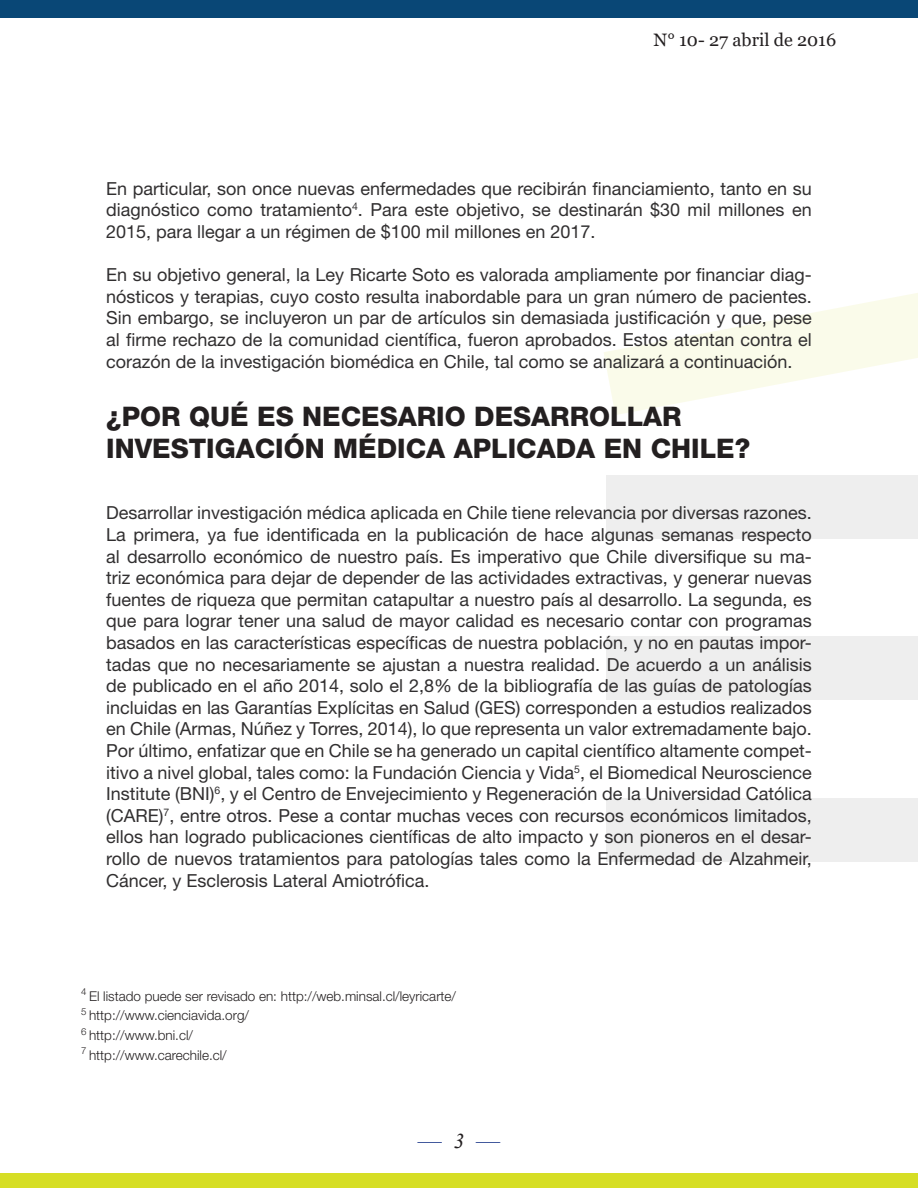
<style>
.page{position:relative;width:918px;height:1188px;background:#fff}
.page>*{position:absolute;margin:0;border:0;box-sizing:border-box;transform-origin:0 0}
.t1{font:800 27px "Helvetica Neue LT Std";color:#231f20}
.t2{font:24px "Times New Roman";color:#253f8e}
.body{font:18px/21.6px "Helvetica Neue";color:#312f30;text-align:justify}
.t3{font:18px "Georgia";color:#231f20}
.t4{font:300 13.5px "Helvetica Neue";color:#231f20}
.s1{font-style:italic;font-size:21px;color:#231f20}
</style>
<div class="page">
<svg style="left:604px;top:293px;width:314px;height:122px"></svg>
<div style="left:606px;top:475px;width:312px;height:63px;background:#eee"></div>
<div style="left:606px;top:798px;width:312px;height:64px;background:#eee"></div>
<div style="left:606px;top:636px;width:312px;height:64px;background:#eee"></div>
<div style="left:0;top:1174px;width:918px;height:14px;background:#d6de25"></div>
<div style="left:0;top:0;width:918px;height:18px;background:#094776"></div>
<p class="t3" style="left:654px;top:29px;width:184px">N° 10- 27 abril de 2016</p>
<p class="body" style="left:106px;top:179px;width:707px">En particular, son once nuevas enfermedades que recibirán financiamiento, tanto en su diagnóstico como tratamiento<sup>4</sup>. Para este objetivo, se destinarán $30 mil millones en 2015, para llegar a un régimen de $100 mil millones en 2017.</p>
<p class="body" style="left:106px;top:265px;width:707px">En su objetivo general, la Ley Ricarte Soto es valorada ampliamente por financiar diag&shy;nósticos y terapias, cuyo costo resulta inabordable para un gran número de pacientes.<br>Sin embargo, se incluyeron un par de artículos sin demasiada justificación y que, pese al firme rechazo de la comunidad científica, fueron aprobados. Estos atentan contra el corazón de la investigación biomédica en Chile, tal como se analizará a continuación.</p>
<p class="t1" style="left:106px;top:400px;width:577px">¿POR QUÉ ES NECESARIO DESARROLLAR</p>
<p class="t1" style="left:106px;top:432px;width:646px">INVESTIGACIÓN MÉDICA APLICADA EN CHILE?</p>
<p class="body" style="left:106px;top:503px;width:707px">Desarrollar investigación médica aplicada en Chile tiene relevancia por diversas razones.<br>La primera, ya fue identificada en la publicación de hace algunas semanas respecto al desarrollo económico de nuestro país. Es imperativo que Chile diversifique su ma&shy;triz económica para dejar de depender de las actividades extractivas, y generar nuevas fuentes de riqueza que permitan catapultar a nuestro país al desarrollo. La segunda, es que para lograr tener una salud de mayor calidad es necesario contar con programas basados en las características específicas de nuestra población, y no en pautas impor&shy;tadas que no necesariamente se ajustan a nuestra realidad. De acuerdo a un análisis de publicado en el año 2014, solo el 2,8% de la bibliografía de las guías de patologías incluidas en las Garantías Explícitas en Salud (GES) corresponden a estudios realizados en Chile (Armas, Núñez y Torres, 2014), lo que representa un valor extremadamente bajo.<br>Por último, enfatizar que en Chile se ha generado un capital científico altamente compet&shy;itivo a nivel global, tales como: la Fundación Ciencia y Vida<sup>5</sup>, el Biomedical Neuroscience Institute (BNI)<sup>6</sup>, y el Centro de Envejecimiento y Regeneración de la Universidad Católica (CARE)<sup>7</sup>, entre otros. Pese a contar muchas veces con recursos económicos limitados, ellos han logrado publicaciones científicas de alto impacto y son pioneros en el desar&shy;rollo de nuevos tratamientos para patologías tales como la Enfermedad de Alzahmeir, Cáncer, y Esclerosis Lateral Amiotrófica.</p>
<p class="t4" style="left:81px;top:985px;width:377px"><sup>4</sup> El listado puede ser revisado en: http://web.minsal.cl/leyricarte/</p>
<p class="t4" style="left:81px;top:1005px;width:170px"><sup>5</sup> http://www.cienciavida.org/</p>
<p class="t4" style="left:81px;top:1024px;width:114px"><sup>6</sup> http://www.bni.cl/</p>
<p class="t4" style="left:81px;top:1044px;width:147px"><sup>7</sup> http://www.carechile.cl/</p>
<h2 class="t2" style="left:418px;top:1123px;width:84px">— <span class="s1">3</span> —</h2>
</div>
